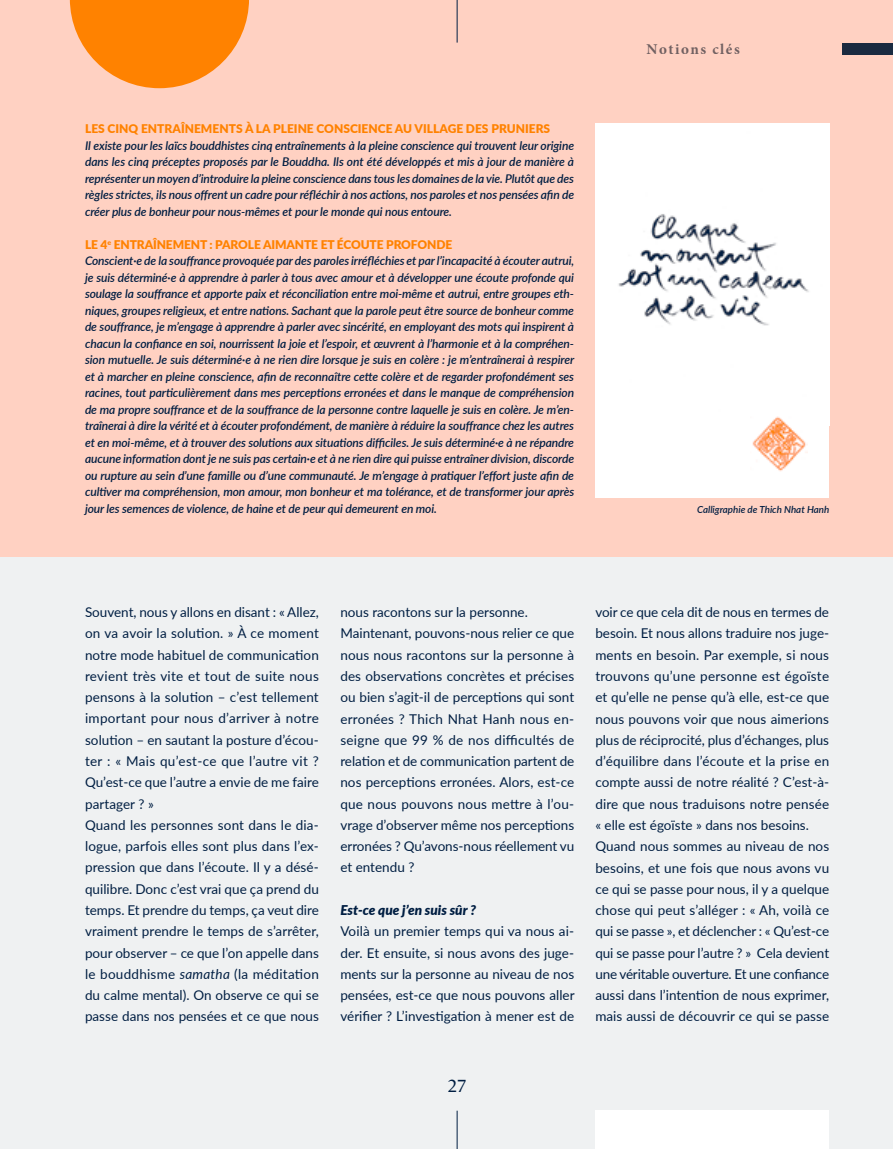
<style>
.page{position:relative;width:893px;height:1149px;background:#fff}
.page>*{position:absolute;margin:0;border:0;box-sizing:border-box;transform-origin:0 0}
.t1{font:18px "Le Monde Journal Std";color:#001e42}
.t2{font:700 15px "Minion Pro";letter-spacing:.1em;color:#616773}
.t3{font:13.5px/21.3px "Lato";color:#001e42}
.t4{font:italic 900 13.5px "Lato";color:#001e42}
.t5{font:italic 600 12px/16.5px "Lato";letter-spacing:-.01em;color:#001e42;text-align:justify}
.t6{font:900 12px "Lato";color:#ff8200}
.t7{font:italic 600 9.75px "Lato";color:#001e42}
.s1{font-weight:900;font-style:normal;color:#ff8200}
.s2{font-style:italic}
</style>
<div class="page">
<div style="left:1px;top:0;width:892px;height:1148px;background:#eff1f2"></div>
<div style="left:0;top:0;width:893px;height:556px;background:#ffd1c2"></div>
<hr style="left:457px;top:1110px;width:1px;height:38px;background:#001e42">
<hr style="left:457px;top:0;width:1px;height:43px;background:#001e42">
<div style="left:842px;top:44px;width:51px;height:11px;background:#1a2a40"></div>
<svg style="left:70px;top:0;width:179px;height:88px"></svg>
<div style="left:595px;top:123px;width:234px;height:374px;background:#fff"></div>
<img style="left:618px;top:214px;width:191px;height:112px">
<div style="left:595px;top:1110px;width:234px;height:38px;background:#fff"></div>
<img style="left:752px;top:416px;width:55px;height:56px">
<p class="t6" style="left:85px;top:120px;width:467px">LES CINQ ENTRAÎNEMENTS À LA PLEINE CONSCIENCE AU VILLAGE DES PRUNIERS</p>
<p class="t5" style="left:85px;top:136px;width:491px">Il existe pour les laïcs bouddhistes cinq entraînements à la pleine conscience qui trouvent leur origine dans les cinq préceptes proposés par le Bouddha. Ils ont été développés et mis à jour de manière à représenter un moyen d’introduire la pleine conscience dans tous les domaines de la vie. Plutôt que des règles strictes, ils nous offrent un cadre pour réfléchir à nos actions, nos paroles et nos pensées afin de créer plus de bonheur pour nous-mêmes et pour le monde qui nous entoure.</p>
<p class="t5" style="left:85px;top:235px;width:491px;text-align:left"><span class="s1">LE 4</span><sup>e</sup> <span class="s1">ENTRAÎNEMENT : PAROLE AIMANTE ET ÉCOUTE PROFONDE<br></span>Conscient·e de la souffrance provoquée par des paroles irréfléchies et par l’incapacité à écouter autrui, je suis déterminé·e à apprendre à parler à tous avec amour et à développer une écoute profonde qui soulage la souffrance et apporte paix et réconciliation entre moi-même et autrui, entre groupes eth&shy;niques, groupes religieux, et entre nations. Sachant que la parole peut être source de bonheur comme de souffrance, je m’engage à apprendre à parler avec sincérité, en employant des mots qui inspirent à chacun la confiance en soi, nourrissent la joie et l’espoir, et œuvrent à l’harmonie et à la compréhen&shy;sion mutuelle. Je suis déterminé·e à ne rien dire lorsque je suis en colère : je m’entraînerai à respirer et à marcher en pleine conscience, afin de reconnaître cette colère et de regarder profondément ses racines, tout particulièrement dans mes perceptions erronées et dans le manque de compréhension de ma propre souffrance et de la souffrance de la personne contre laquelle je suis en colère. Je m’en&shy;traînerai à dire la vérité et à écouter profondément, de manière à réduire la souffrance chez les autres et en moi-même, et à trouver des solutions aux situations difficiles. Je suis déterminé·e à ne répandre aucune information dont je ne suis pas certain·e et à ne rien dire qui puisse entraîner division, discorde ou rupture au sein d’une famille ou d’une communauté. Je m’engage à pratiquer l’effort juste afin de cultiver ma compréhension, mon amour, mon bonheur et ma tolérance, et de transformer jour après jour les semences de violence, de haine et de peur qui demeurent en moi.</p>
<p class="t2" style="left:647px;top:38px;width:95px">Notions clés</p>
<p class="t7" style="left:697px;top:502px;width:134px">Calligraphie de Thich Nhat Hanh</p>
<p class="t3" style="left:85px;top:600px;width:235px">Souvent, nous y allons en disant : « Allez, on va avoir la solution. » À ce moment notre mode habituel de communication revient très vite et tout de suite nous pensons à la solution – c’est tellement important pour nous d’arriver à notre solution – en sautant la posture d’écou&shy;ter : « Mais qu’est-ce que l’autre vit ?<br>Qu’est-ce que l’autre a envie de me faire partager ? »<br>Quand les personnes sont dans le dia&shy;logue, parfois elles sont plus dans l’ex&shy;pression que dans l’écoute. Il y a désé&shy;quilibre. Donc c’est vrai que ça prend du temps. Et prendre du temps, ça veut dire vraiment prendre le temps de s’arrêter, pour observer – ce que l’on appelle dans le bouddhisme <span class="s2">samatha</span> (la méditation du calme mental). On observe ce qui se passe dans nos pensées et ce que nous</p>
<p class="t3" style="left:340px;top:600px;width:235px">nous racontons sur la personne.<br>Maintenant, pouvons-nous relier ce que nous nous racontons sur la personne à des observations concrètes et précises ou bien s’agit-il de perceptions qui sont erronées ? Thich Nhat Hanh nous en&shy;seigne que 99 % de nos difficultés de relation et de communication partent de nos perceptions erronées. Alors, est-ce que nous pouvons nous mettre à l’ou&shy;vrage d’observer même nos perceptions erronées ? Qu’avons-nous réellement vu et entendu ?</p>
<p class="t4" style="left:340px;top:899px;width:137px">Est-ce que j’en suis sûr ?</p>
<p class="t3" style="left:340px;top:919px;width:236px;text-align:justify">Voilà un premier temps qui va nous ai&shy;der. Et ensuite, si nous avons des juge&shy;ments sur la personne au niveau de nos pensées, est-ce que nous pouvons aller vérifier ? L’investigation à mener est de</p>
<p class="t3" style="left:595px;top:601px;width:235px">voir ce que cela dit de nous en termes de besoin. Et nous allons traduire nos juge&shy;ments en besoin. Par exemple, si nous trouvons qu’une personne est égoïste et qu’elle ne pense qu’à elle, est-ce que nous pouvons voir que nous aimerions plus de réciprocité, plus d’échanges, plus d’équilibre dans l’écoute et la prise en compte aussi de notre réalité ? C’est-à&shy;dire que nous traduisons notre pensée « elle est égoïste » dans nos besoins.<br>Quand nous sommes au niveau de nos besoins, et une fois que nous avons vu ce qui se passe pour nous, il y a quelque chose qui peut s’alléger : « Ah, voilà ce qui se passe », et déclencher : « Qu’est-ce qui se passe pour l’autre ? » Cela devient une véritable ouverture. Et une confiance aussi dans l’intention de nous exprimer, mais aussi de découvrir ce qui se passe</p>
<h1 class="t1" style="left:448px;top:1075px;width:20px">27</h1>
</div>
